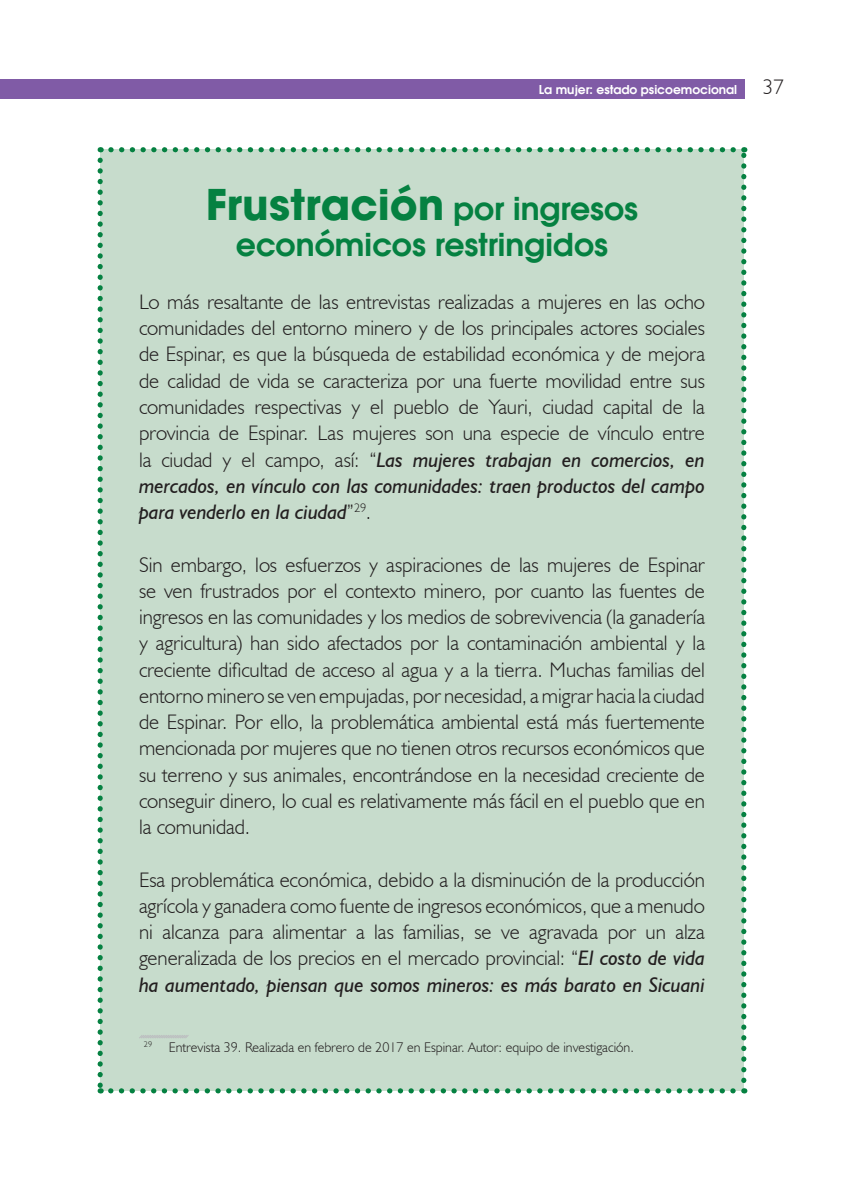
<style>
.page{position:relative;width:844px;height:1191px;background:#fff}
.page>*{position:absolute;margin:0;border:0;box-sizing:border-box;transform-origin:0 0}
.SUBTITULO{font:700 42px "Avant Garde LT";color:#058141}
.SUBTITULO-2{font:600 31.5px "Avant Garde";color:#058141}
.cuerpo{font:300 21px/26.2px "Humanist 521 BT";letter-spacing:-.005em;color:#231f20;text-align:justify}
.pie_de_nota{font:300 14px "Humanist 521 BT";color:#231f20}
.t1{font:600 12.25px "Avant Garde";color:#fff}
.s1{font-family:"Humanist 521 BT";font-weight:300;font-size:21px;color:#231f20}
.s2{font-family:"Avant Garde";font-weight:600;font-size:31.5px}
.s3{font-weight:400;font-style:italic}
</style>
<div class="page">
<div style="left:0;top:80px;width:744px;height:19px;background:#805ba6"></div>
<div style="left:100px;top:150px;width:643px;height:940px;background:#c7dccc"></div>
<svg style="left:97px;top:160px;width:6px;height:933px"></svg>
<svg style="left:111px;top:1088px;width:633px;height:5px"></svg>
<svg style="left:741px;top:147px;width:5px;height:933px"></svg>
<svg style="left:100px;top:147px;width:633px;height:5px"></svg>
<svg style="left:139px;top:1035px;width:50px;height:3px"></svg>
<p class="t1" style="left:538px;top:82px;width:247px">La mujer: estado psicoemocional <span class="s1">37</span></p>
<p class="SUBTITULO" style="left:206px;top:177px;width:433px">Frustración <span class="s2">por ingresos</span></p>
<p class="SUBTITULO-2" style="left:236px;top:224px;width:373px">económicos restringidos</p>
<p class="cuerpo" style="left:139px;top:288px;width:567px">Lo más resaltante de las entrevistas realizadas a mujeres en las ocho comunidades del entorno minero y de los principales actores sociales de Espinar, es que la búsqueda de estabilidad económica y de mejora de calidad de vida se caracteriza por una fuerte movilidad entre sus comunidades respectivas y el pueblo de Yauri, ciudad capital de la provincia de Espinar. Las mujeres son una especie de vínculo entre la ciudad y el campo, así: “<span class="s3">Las mujeres trabajan en comercios, en mercados, en vínculo con las comunidades: traen productos del campo para venderlo en la ciudad</span>”<sup>29</sup>.</p>
<p class="cuerpo" style="left:139px;top:551px;width:567px">Sin embargo, los esfuerzos y aspiraciones de las mujeres de Espinar se ven frustrados por el contexto minero, por cuanto las fuentes de ingresos en las comunidades y los medios de sobrevivencia (la ganadería y agricultura) han sido afectados por la contaminación ambiental y la creciente dificultad de acceso al agua y a la tierra. Muchas familias del entorno minero se ven empujadas, por necesidad, a migrar hacia la ciudad de Espinar. Por ello, la problemática ambiental está más fuertemente mencionada por mujeres que no tienen otros recursos económicos que su terreno y sus animales, encontrándose en la necesidad creciente de conseguir dinero, lo cual es relativamente más fácil en el pueblo que en la comunidad.</p>
<p class="cuerpo" style="left:139px;top:866px;width:567px">Esa problemática económica, debido a la disminución de la producción agrícola y ganadera como fuente de ingresos económicos, que a menudo ni alcanza para alimentar a las familias, se ve agravada por un alza generalizada de los precios en el mercado provincial: “<span class="s3">El costo de vida ha aumentado, piensan que somos mineros: es más barato en Sicuani</span></p>
<p class="pie_de_nota" style="left:144px;top:1038px;width:491px"><sup>29</sup> Entrevista 39. Realizada en febrero de 2017 en Espinar. Autor: equipo de investigación.</p>
</div>
